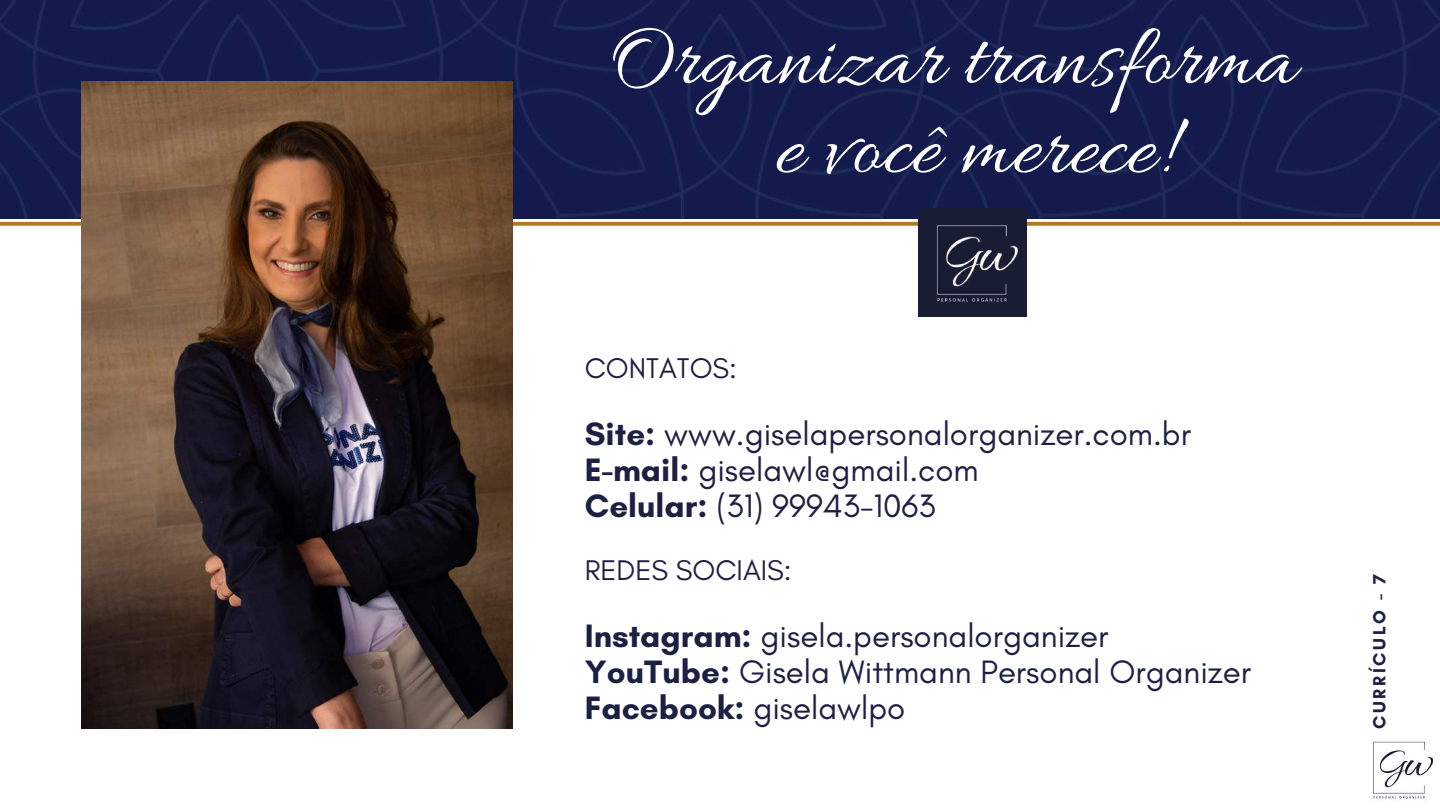
<style>
.page{position:relative;width:1440px;height:810px;background:#fff}
.page>*{position:absolute;margin:0;border:0;box-sizing:border-box;transform-origin:0 0}
.t1{font:90px/89.2px "Allura";color:#fff;text-align:center}
.t2{font:33px/36px "Glacial Indifference";color:#1c2143}
.t3{font:29px "Glacial Indifference";color:#1c2143}
.t4{font:700 18px "Glacial Indifference";letter-spacing:.15em;color:#1c2143}
.s1{font-weight:700}
</style>
<div class="page">
<img style="left:0;top:0;width:1440px;height:218px">
<svg style="left:0;top:222px;width:1440px;height:4px;background:#b58234"></svg>
<img style="left:1373px;top:741px;width:61px;height:60px">
<img style="left:81px;top:81px;width:432px;height:648px">
<img style="left:918px;top:209px;width:108px;height:108px">
<h1 class="t1" style="left:609px;top:21px;width:689px">Organizar transforma e você merece!</h1>
<p class="t3" style="left:585px;top:350px;width:154px">CONTATOS:</p>
<p class="t2" style="left:585px;top:415px;width:608px"><span class="s1">Site:</span> www.giselapersonalorganizer.com.br<br><span class="s1">E-mail:</span> giselawl@gmail.com<br><span class="s1">Celular:</span> (31) 99943-1063</p>
<p class="t3" style="left:585px;top:553px;width:208px">REDES SOCIAIS:</p>
<p class="t2" style="left:585px;top:618px;width:668px"><span class="s1">Instagram:</span> gisela.personalorganizer<br><span class="s1">YouTube:</span> Gisela Wittmann Personal Organizer<br><span class="s1">Facebook:</span> giselawlpo</p>
<p class="t4" style="left:1368px;top:729px;width:157px;rotate:-90deg">CURRÍCULO - 7</p>
</div>
